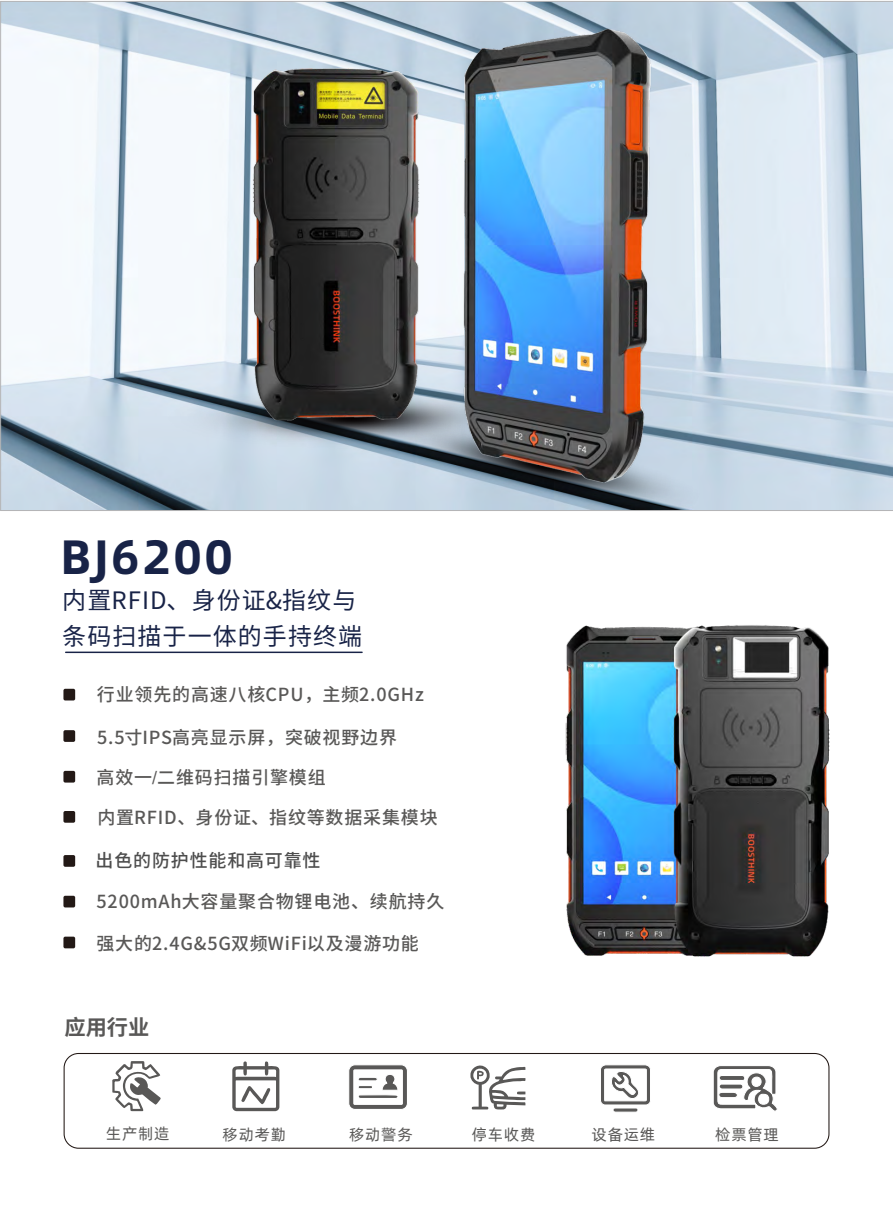
<style>
.page{position:relative;width:893px;height:1212px;background:#fff}
.page>*{position:absolute;margin:0;border:0;box-sizing:border-box;transform-origin:0 0}
.t1{font:700 48.3px "Alibaba Pu Hui Ti";letter-spacing:.05em;color:#182347}
.t2{font:24px/35.5px "Source Han Sans SC";letter-spacing:.045em;color:#182347}
.t3{font:700 21.3px "Source Han Sans SC";color:#595857}
.t4{font:500 18px "Source Han Sans SC";letter-spacing:.045em;color:#595857}
.t5{font:500 18px "Source Han Sans SC";letter-spacing:.045em;color:#4d4d4d}
.t6{font:15.6px "Alibaba Pu Hui Ti";letter-spacing:.05em;color:#595857}
.s1{font-family:"Arial";font-weight:400}
</style>
<div class="page">
<svg style="left:0;top:1px;width:893px;height:510px"></svg>
<div style="left:63px;top:689px;width:12px;height:11px;background:#231916;border-radius:2px"></div>
<div style="left:63px;top:730px;width:12px;height:12px;background:#231916;border-radius:2px"></div>
<div style="left:63px;top:771px;width:12px;height:11px;background:#231916;border-radius:2px"></div>
<div style="left:63px;top:811px;width:12px;height:12px;background:#231916;border-radius:2px"></div>
<div style="left:63px;top:855px;width:12px;height:12px;background:#231916;border-radius:2px"></div>
<div style="left:63px;top:896px;width:12px;height:11px;background:#231916;border-radius:2px"></div>
<div style="left:63px;top:936px;width:12px;height:12px;background:#231916;border-radius:2px"></div>
<svg style="left:65px;top:651px;width:298px;height:2px"></svg>
<img style="left:565px;top:625px;width:265px;height:332px">
<svg style="left:349px;top:1065px;width:58px;height:44px"></svg>
<svg style="left:713px;top:1066px;width:64px;height:45px"></svg>
<svg style="left:470px;top:1065px;width:56px;height:45px"></svg>
<svg style="left:232px;top:1061px;width:47px;height:50px"></svg>
<svg style="left:112px;top:1061px;width:49px;height:50px"></svg>
<div style="left:64px;top:1053px;width:765px;height:96px;border:1px solid #231916;border-radius:14px"></div>
<svg style="left:601px;top:1065px;width:49px;height:47px"></svg>
<img style="left:125px;top:389px;width:72px;height:73px">
<img style="left:697px;top:390px;width:12px;height:121px">
<img style="left:197px;top:1px;width:500px;height:510px">
<h1 class="t1" style="left:60px;top:532px;width:174px">BJ6200</h1>
<h2 class="t2" style="left:62px;top:582px;width:301px">内置RFID、⾝份证&amp;指纹与条码扫描于⼀体的⼿持终端</h2>
<p class="t4" style="left:97px;top:685px;width:328px">⾏业领先的⾼速⼋核CPU，主频2.0GHz</p>
<p class="t4" style="left:97px;top:728px;width:301px">5.5⼨IPS⾼亮显⽰屏，突破视野边界</p>
<p class="t4" style="left:97px;top:768px;width:231px">⾼效⼀<span class="s1">/</span>⼆维码扫描引擎模组</p>
<p class="t4" style="left:97px;top:808px;width:342px">内置RFID、⾝份证、指纹等数据采集模块</p>
<p class="t5" style="left:96px;top:851px;width:226px">出⾊的防护性能和⾼可靠性</p>
<p class="t4" style="left:97px;top:892px;width:349px">5200mAh⼤容量聚合物锂电池、续航持久</p>
<p class="t4" style="left:96px;top:934px;width:324px">强⼤的2.4G&amp;5G双频WiFi以及漫游功能</p>
<p class="t3" style="left:64px;top:1016px;width:87px">应⽤⾏业</p>
<p class="t6" style="left:106px;top:1126px;width:65px">生产制造</p>
<p class="t6" style="left:223px;top:1127px;width:65px">移动考勤</p>
<p class="t6" style="left:349px;top:1127px;width:65px">移动警务</p>
<p class="t6" style="left:472px;top:1127px;width:65px">停车收费</p>
<p class="t6" style="left:592px;top:1127px;width:65px">设备运维</p>
<p class="t6" style="left:715px;top:1127px;width:65px">检票管理</p>
</div>
